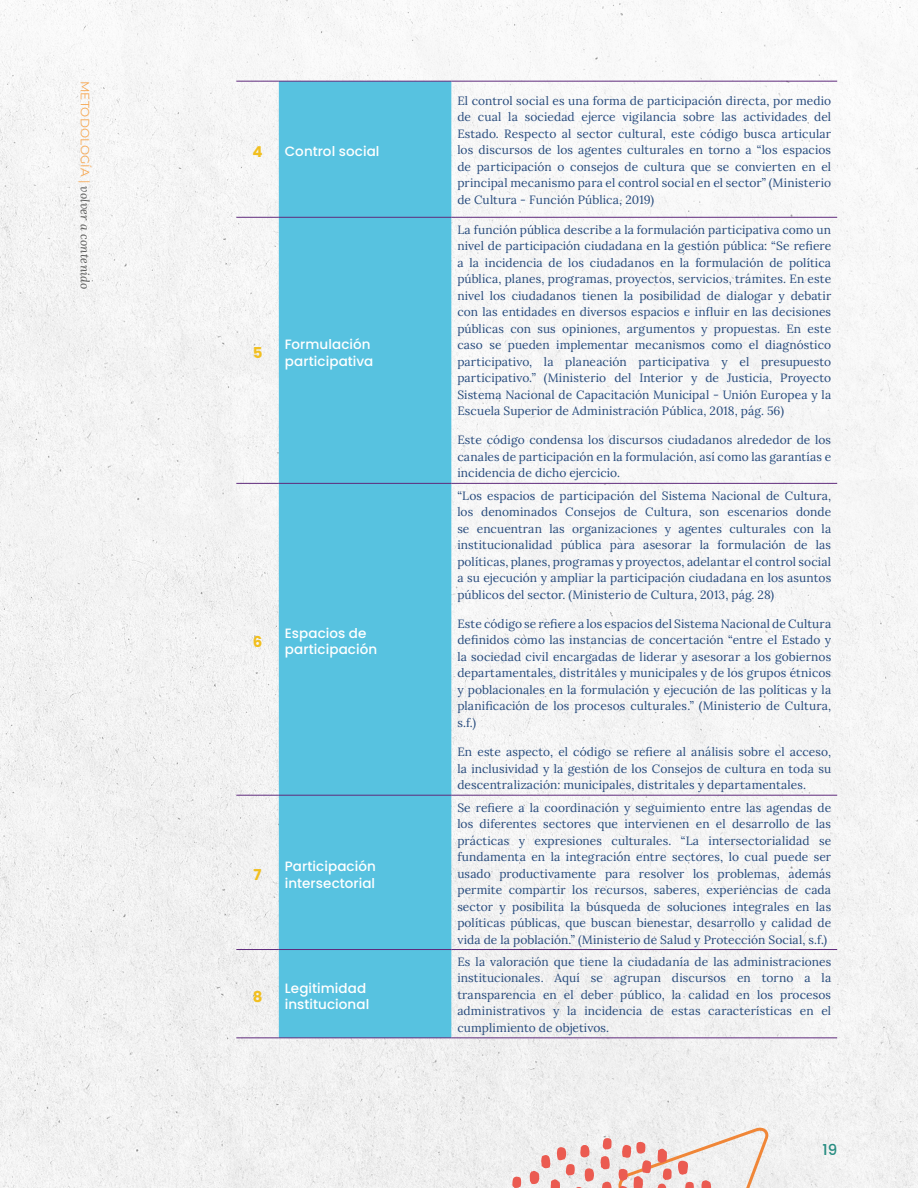
<style>
.page{position:relative;width:918px;height:1188px;background:#f4f4f4}
.page>*{position:absolute;margin:0;border:0;box-sizing:border-box;transform-origin:0 0}
.t1{font:700 15px "Poppins";color:#f1bf1f}
.t2{font:500 15px "Poppins";color:#268c81}
.t3{font:500 13.5px/16.2px "Poppins";letter-spacing:.005em;color:#fff}
.t4{font:12px/16.5px "Lora";letter-spacing:.01em;color:#264a7c;text-align:justify}
.t5{font:italic 12px "Lora";letter-spacing:.02em;color:#575756}
.s1{font-family:"Montserrat";font-style:normal;color:#f6a751}
</style>
<div class="page">
<svg style="left:602px;top:1182px;width:10px;height:6px"></svg>
<svg style="left:600px;top:1156px;width:10px;height:13px"></svg>
<svg style="left:603px;top:1138px;width:9px;height:12px"></svg>
<svg style="left:512px;top:1177px;width:9px;height:11px"></svg>
<svg style="left:529px;top:1144px;width:65px;height:44px"></svg>
<svg style="left:618px;top:1127px;width:155px;height:61px"></svg>
<div style="left:279px;top:82px;width:172px;height:955px;background:#57c2e0"></div>
<hr style="left:236px;top:81px;width:43px;height:1px;background:#5f2a7c">
<hr style="left:279px;top:81px;width:172px;height:1px;background:#5f2a7c">
<hr style="left:451px;top:81px;width:386px;height:1px;background:#5f2a7c">
<hr style="left:236px;top:217px;width:43px;height:1px;background:#5f2a7c">
<hr style="left:279px;top:217px;width:172px;height:1px;background:#5f2a7c">
<hr style="left:451px;top:217px;width:386px;height:1px;background:#5f2a7c">
<hr style="left:236px;top:483px;width:43px;height:1px;background:#5f2a7c">
<hr style="left:279px;top:483px;width:172px;height:1px;background:#5f2a7c">
<hr style="left:451px;top:483px;width:386px;height:1px;background:#5f2a7c">
<hr style="left:236px;top:795px;width:43px;height:1px;background:#5f2a7c">
<hr style="left:279px;top:795px;width:172px;height:1px;background:#5f2a7c">
<hr style="left:451px;top:795px;width:386px;height:1px;background:#5f2a7c">
<hr style="left:236px;top:949px;width:43px;height:1px;background:#5f2a7c">
<hr style="left:279px;top:949px;width:172px;height:1px;background:#5f2a7c">
<hr style="left:451px;top:949px;width:386px;height:1px;background:#5f2a7c">
<hr style="left:236px;top:1037px;width:43px;height:1px;background:#5f2a7c">
<hr style="left:279px;top:1037px;width:172px;height:1px;background:#5f2a7c">
<hr style="left:451px;top:1037px;width:386px;height:1px;background:#5f2a7c">
<p class="t5" style="left:93px;top:81px;width:210px;rotate:90deg"><span class="s1">METODOLOGÍA |</span> volver a contenido</p>
<p class="t1" style="left:253px;top:143px;width:12px">4</p>
<p class="t3" style="left:285px;top:144px;width:96px">Control social</p>
<p class="t1" style="left:253px;top:344px;width:11px">5</p>
<p class="t3" style="left:285px;top:337px;width:90px">Formulación participativa</p>
<p class="t1" style="left:253px;top:633px;width:11px">6</p>
<p class="t3" style="left:285px;top:626px;width:94px">Espacios de participación</p>
<p class="t1" style="left:254px;top:866px;width:10px">7</p>
<p class="t3" style="left:285px;top:859px;width:93px">Participación intersectorial</p>
<p class="t1" style="left:253px;top:988px;width:11px">8</p>
<p class="t3" style="left:285px;top:980px;width:86px">Legitimidad institucional</p>
<p class="t4" style="left:457px;top:92px;width:375px">El control social es una forma de participación directa, por medio de cual la sociedad ejerce vigilancia sobre las actividades del Estado. Respecto al sector cultural, este código busca articular los discursos de los agentes culturales en torno a “los espacios de participación o consejos de cultura que se convierten en el principal mecanismo para el control social en el sector” (Ministerio de Cultura - Función Pública, 2019)</p>
<p class="t4" style="left:457px;top:220px;width:375px">La función pública describe a la formulación participativa como un nivel de participación ciudadana en la gestión pública: “Se refiere a la incidencia de los ciudadanos en la formulación de política pública, planes, programas, proyectos, servicios, trámites. En este nivel los ciudadanos tienen la posibilidad de dialogar y debatir con las entidades en diversos espacios e influir en las decisiones públicas con sus opiniones, argumentos y propuestas. En este caso se pueden implementar mecanismos como el diagnóstico participativo, la planeación participativa y el presupuesto participativo.” (Ministerio del Interior y de Justicia, Proyecto Sistema Nacional de Capacitación Municipal - Unión Europea y la Escuela Superior de Administración Pública, 2018, pág. 56)</p>
<p class="t4" style="left:457px;top:431px;width:375px">Este código condensa los discursos ciudadanos alrededor de los canales de participación en la formulación, así como las garantías e incidencia de dicho ejercicio.</p>
<p class="t4" style="left:457px;top:486px;width:375px">“Los espacios de participación del Sistema Nacional de Cultura, los denominados Consejos de Cultura, son escenarios donde se encuentran las organizaciones y agentes culturales con la institucionalidad pública para asesorar la formulación de las políticas, planes, programas y proyectos, adelantar el control social a su ejecución y ampliar la participación ciudadana en los asuntos públicos del sector. (Ministerio de Cultura, 2013, pág. 28)</p>
<p class="t4" style="left:457px;top:615px;width:375px">Este código se refiere a los espacios del Sistema Nacional de Cultura definidos como las instancias de concertación “entre el Estado y la sociedad civil encargadas de liderar y asesorar a los gobiernos departamentales, distritales y municipales y de los grupos étnicos y poblacionales en la formulación y ejecución de las políticas y la planificación de los procesos culturales.” (Ministerio de Cultura, s.f.)</p>
<p class="t4" style="left:457px;top:743px;width:375px">En este aspecto, el código se refiere al análisis sobre el acceso, la inclusividad y la gestión de los Consejos de cultura en toda su descentralización: municipales, distritales y departamentales.</p>
<p class="t4" style="left:457px;top:798px;width:375px">Se refiere a la coordinación y seguimiento entre las agendas de los diferentes sectores que intervienen en el desarrollo de las prácticas y expresiones culturales. “La intersectorialidad se fundamenta en la integración entre sectores, lo cual puede ser usado productivamente para resolver los problemas, además permite compartir los recursos, saberes, experiencias de cada sector y posibilita la búsqueda de soluciones integrales en las políticas públicas, que buscan bienestar, desarrollo y calidad de vida de la población.” (Ministerio de Salud y Protección Social, s.f.)</p>
<p class="t4" style="left:457px;top:953px;width:375px">Es la valoración que tiene la ciudadanía de las administraciones institucionales. Aquí se agrupan discursos en torno a la transparencia en el deber público, la calidad en los procesos administrativos y la incidencia de estas características en el cumplimiento de objetivos.</p>
<p class="t2" style="left:822px;top:1142px;width:16px">19</p>
</div>
